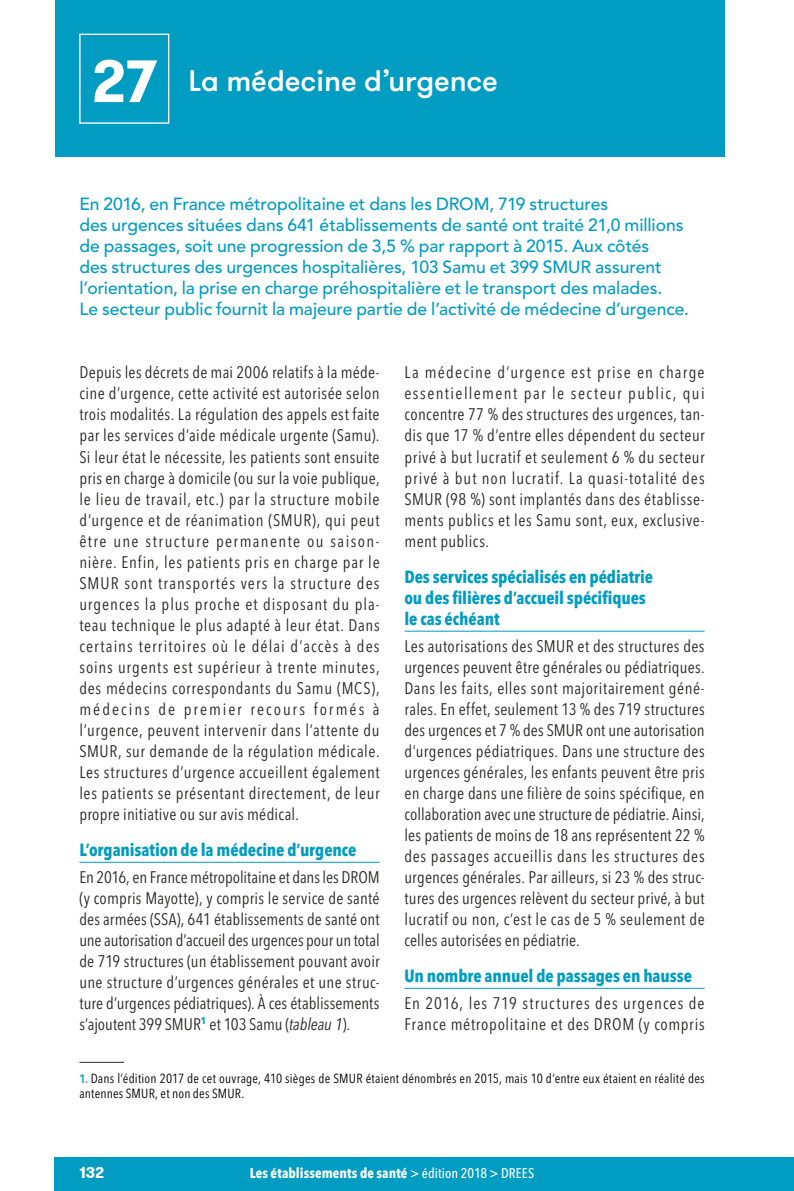
<style>
.page{position:relative;width:794px;height:1191px;background:#fff}
.page>*{position:absolute;margin:0;border:0;box-sizing:border-box;transform-origin:0 0}
.Fiche_num{font:700 59.5px "GT Walsheim";color:#fff}
.Titre_1__Titre_Fiche{font:500 29.75px "GT Walsheim";letter-spacing:-.005em;color:#fff}
.Chapo{font:500 17.5px/21px "Avenir LT Std";color:#009cc1}
.Titre_2__Inter{font:700 condensed 17.5px/21px "Avenir Next LT Pro";letter-spacing:-.005em;color:#009cc1}
.Texte{font:condensed 16.62px/21px "Avenir Next LT Pro";letter-spacing:.025em;color:#272726;text-align:justify}
.Texte-2{font:condensed 16.62px/21px "Avenir Next LT Pro";letter-spacing:.045em;color:#272726}
.t1{font:700 15.75px "GT Walsheim";color:#fff}
.t2{font:700 condensed 14px "Avenir Next LT Pro";letter-spacing:.005em;color:#fff}
.t3{font:condensed 13.12px/15.8px "Avenir Next LT Pro";letter-spacing:.015em;color:#000}
.s1{font-style:italic}
.s2{font-weight:600;font-size:12.25px;color:#00a5c8}
.s3{font-weight:500}
</style>
<div class="page">
<div style="left:55px;top:1157px;width:739px;height:34px;background:#009cc1"></div>
<div style="left:55px;top:0;width:669px;height:156px;background:#009cc1"></div>
<hr style="left:79px;top:1061px;width:45px;height:1px;background:#272726">
<hr style="left:79px;top:862px;width:300px;height:1px;background:#009cc1">
<hr style="left:404px;top:631px;width:300px;height:1px;background:#009cc1">
<hr style="left:404px;top:988px;width:300px;height:1px;background:#009cc1">
<div style="left:79px;top:34px;width:90px;height:90px;border:1px solid #fff"></div>
<p class="Fiche_num" style="left:92px;top:43px;width:67px">27</p>
<p class="Titre_1__Titre_Fiche" style="left:189px;top:61px;width:311px">La médecine d’urgence</p>
<p class="Chapo" style="left:79px;top:194px;width:611px">En 2016, en France métropolitaine et dans les DROM, 719 structures<br>des urgences situées dans 641 établissements de santé ont traité 21,0 millions de passages, soit une progression de 3,5 % par rapport à 2015. Aux côtés<br>des structures des urgences hospitalières, 103 Samu et 399 SMUR assurent l’orientation, la prise en charge préhospitalière et le transport des malades.<br>Le secteur public fournit la majeure partie de l’activité de médecine d’urgence.</p>
<p class="Texte" style="left:79px;top:362px;width:302px">Depuis les décrets de mai 2006 relatifs à la méde&shy;cine d’urgence, cette activité est autorisée selon trois modalités. La régulation des appels est faite par les services d’aide médicale urgente (Samu).<br>Si leur état le nécessite, les patients sont ensuite pris en charge à domicile (ou sur la voie publique, le lieu de travail, etc.) par la structure mobile d’urgence et de réanimation (SMUR), qui peut être une structure permanente ou saison&shy;nière. Enfin, les patients pris en charge par le SMUR sont transportés vers la structure des urgences la plus proche et disposant du pla&shy;teau technique le plus adapté à leur état. Dans certains territoires où le délai d’accès à des soins urgents est supérieur à trente minutes, des médecins correspondants du Samu (MCS), médecins de premier recours formés à l’urgence, peuvent intervenir dans l’attente du SMUR, sur demande de la régulation médicale.<br>Les structures d’urgence accueillent également les patients se présentant directement, de leur propre initiative ou sur avis médical.</p>
<p class="Titre_2__Inter" style="left:79px;top:839px;width:278px">L’organisation de la médecine d’urgence</p>
<p class="Texte" style="left:79px;top:866px;width:302px">En 2016, en France métropolitaine et dans les DROM (y compris Mayotte), y compris le service de santé des armées (SSA), 641 établissements de santé ont une autorisation d’accueil des urgences pour un total de 719 structures (un établissement pouvant avoir une structure d’urgences générales et une struc&shy;ture d’urgences pédiatriques). À ces établissements s’ajoutent 399 SMUR<sup>1</sup> et 103 Samu (<span class="s1">tableau 1</span>).</p>
<p class="Texte" style="left:404px;top:362px;width:302px">La médecine d’urgence est prise en charge essentiellement par le secteur public, qui concentre 77 % des structures des urgences, tan&shy;dis que 17 % d’entre elles dépendent du secteur privé à but lucratif et seulement 6 % du secteur privé à but non lucratif. La quasi-totalité des SMUR (98 %) sont implantés dans des établisse&shy;ments publics et les Samu sont, eux, exclusive&shy;ment publics.</p>
<p class="Titre_2__Inter" style="left:404px;top:566px;width:250px">Des services spécialisés en pédiatrie ou des filières d’accueil spécifiques le cas échéant</p>
<p class="Texte" style="left:404px;top:635px;width:302px">Les autorisations des SMUR et des structures des urgences peuvent être générales ou pédiatriques.<br>Dans les faits, elles sont majoritairement géné&shy;rales. En effet, seulement 13 % des 719 structures des urgences et 7 % des SMUR ont une autorisation d’urgences pédiatriques. Dans une structure des urgences générales, les enfants peuvent être pris en charge dans une filière de soins spécifique, en collaboration avec une structure de pédiatrie. Ainsi, les patients de moins de 18 ans représentent 22 % des passages accueillis dans les structures des urgences générales. Par ailleurs, si 23 % des struc&shy;tures des urgences relèvent du secteur privé, à but lucratif ou non, c’est le cas de 5 % seulement de celles autorisées en pédiatrie.</p>
<p class="Titre_2__Inter" style="left:404px;top:965px;width:289px">Un nombre annuel de passages en hausse</p>
<p class="Texte-2" style="left:404px;top:992px;width:302px">En 2016, les 719 structures des urgences de<br>France métropolitaine et des DROM (y compris</p>
<p class="t3" style="left:79px;top:1070px;width:627px"><span class="s2">1.</span> Dans l’édition 2017 de cet ouvrage, 410 sièges de SMUR étaient dénombrés en 2015, mais 10 d’entre eux étaient en réalité des antennes SMUR, et non des SMUR.</p>
<p class="t1" style="left:79px;top:1162px;width:26px">132</p>
<p class="t2" style="left:250px;top:1165px;width:286px">Les établissements de santé <span class="s3">&gt; édition 2018 &gt; DREES</span></p>
</div>
